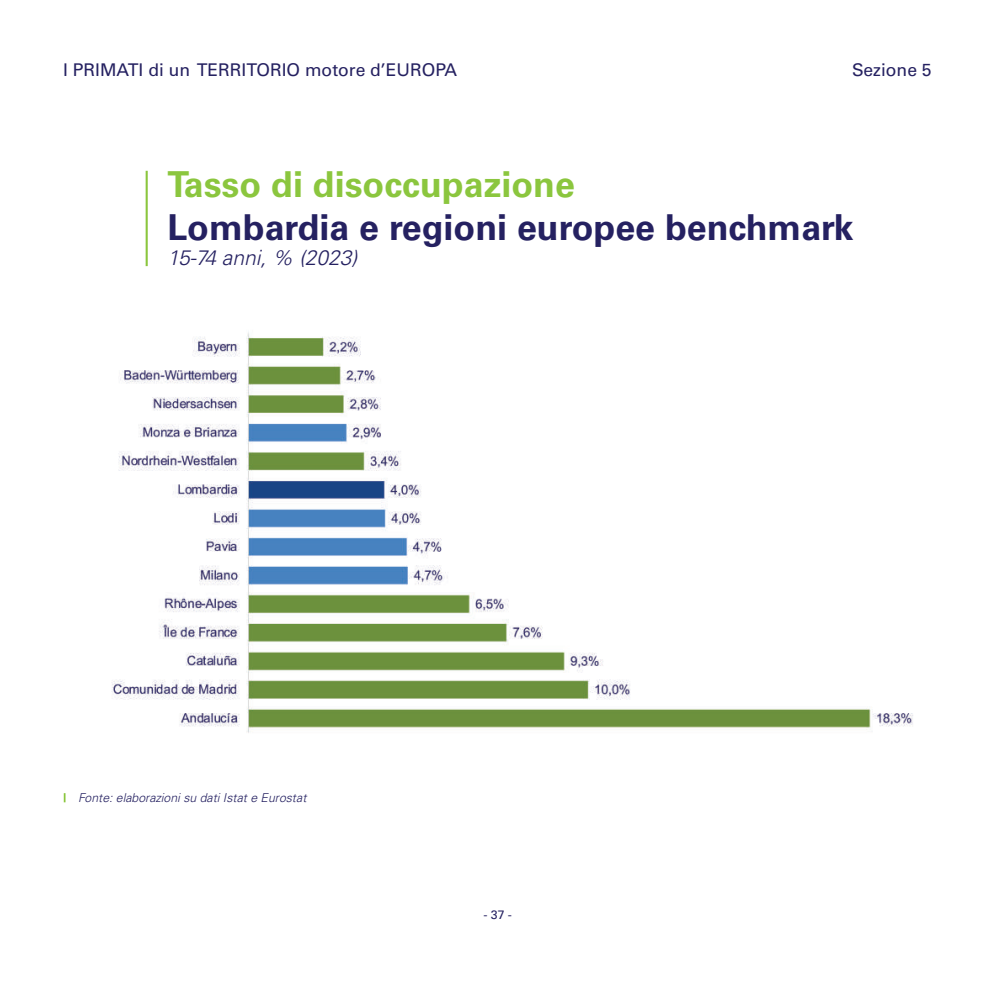
<style>
.page{position:relative;width:993px;height:993px;background:#fff}
.page>*{position:absolute;margin:0;border:0;box-sizing:border-box;transform-origin:0 0}
.t1{font:700 35.7px "Univers LT Std";color:#252161}
.t2{font:700 35.7px "Univers LT Std";color:#8bc63e}
.t3{font:italic 300 21px "Univers LT Std";color:#252161}
.t4{font:17.5px "Univers LT Std";color:#252161}
.t5{font:italic 300 12.25px "Univers LT Std";color:#252161}
.t6{font:12.25px "Univers LT Std";color:#252161}
</style>
<div class="page">
<hr style="left:146px;top:171px;width:2px;height:95px;background:#8bc63e">
<img style="left:111px;top:332px;width:802px;height:401px">
<p class="t4" style="left:63px;top:59px;width:395px">I PRIMATI di un TERRITORIO motore d’EUROPA</p>
<p class="t4" style="left:851px;top:59px;width:81px">Sezione 5</p>
<h1 class="t2" style="left:167px;top:163px;width:409px">Tasso di disoccupazione</h1>
<h1 class="t1" style="left:167px;top:206px;width:687px">Lombardia e regioni europee benchmark</h1>
<p class="t3" style="left:167px;top:244px;width:191px">15-74 anni, % (2023)</p>
<p class="t5" style="left:78px;top:790px;width:230px">Fonte: elaborazioni su dati Istat e Eurostat</p>
<p class="t6" style="left:483px;top:906px;width:30px">- 37 -</p>
</div>
